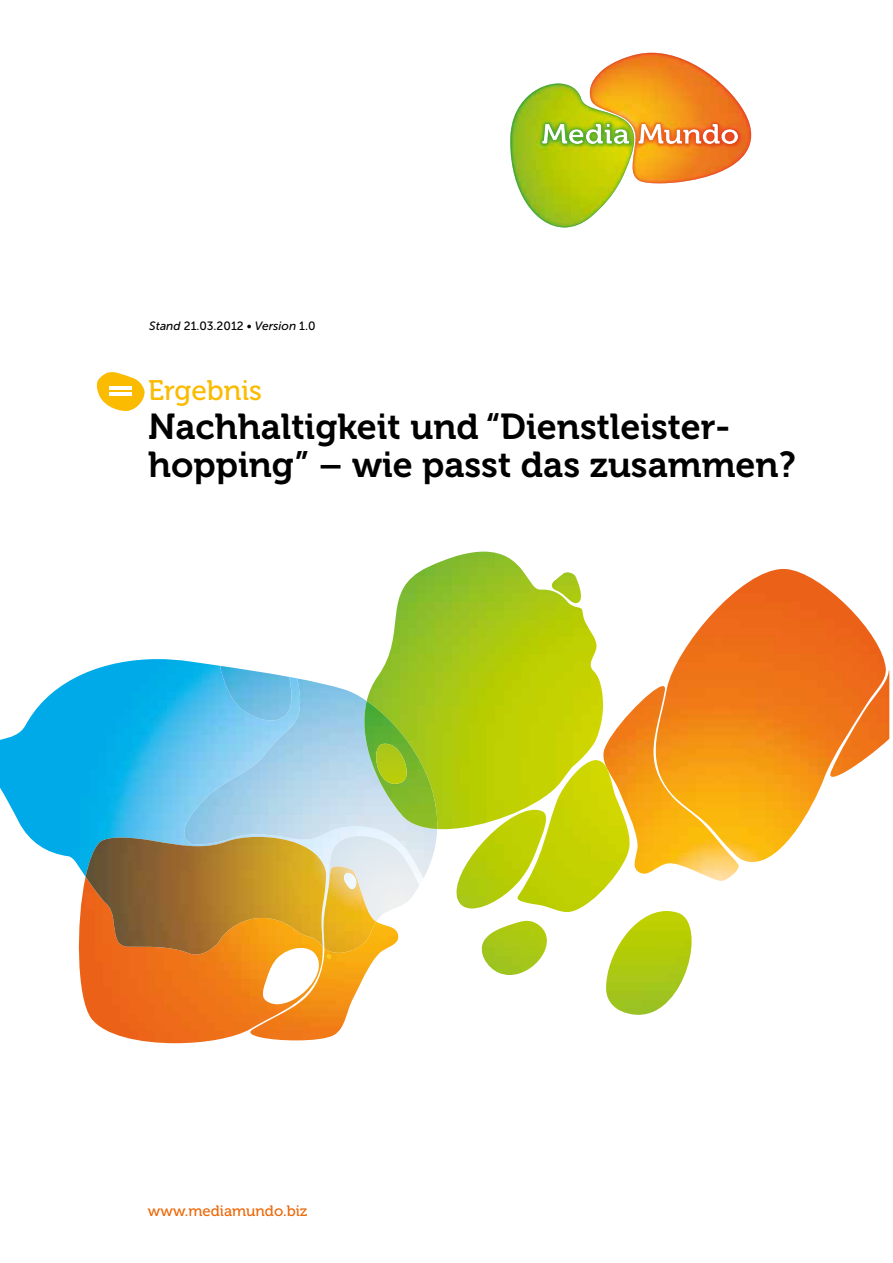
<style>
.page{position:relative;width:893px;height:1263px;background:#fff}
.page>*{position:absolute;margin:0;border:0;box-sizing:border-box;transform-origin:0 0}
.t1{font:35.85px/38.4px "Museo 700";color:#000}
.t2{font:28.2px "Museo 500";color:#fabb00}
.t3{font:15px "Museo 500";color:#eb690b}
.t4{font:12px "Museo Sans 500";color:#000}
.s1{font-style:italic}
</style>
<div class="page">
<svg style="left:510px;top:53px;width:241px;height:174px"></svg>
<img style="left:78px;top:948px;width:269px;height:95px">
<svg style="left:260px;top:954px;width:107px;height:62px"></svg>
<img style="left:693px;top:569px;width:196px;height:312px">
<img style="left:367px;top:552px;width:326px;height:463px">
<img style="left:0;top:659px;width:423px;height:289px">
<img style="left:376px;top:878px;width:43px;height:43px">
<img style="left:220px;top:666px;width:73px;height:12px">
<img style="left:182px;top:678px;width:255px;height:200px">
<img style="left:86px;top:837px;width:290px;height:117px">
<img style="left:343px;top:873px;width:13px;height:16px">
<img style="left:362px;top:701px;width:76px;height:128px">
<img style="left:374px;top:744px;width:33px;height:40px">
<svg style="left:97px;top:372px;width:48px;height:39px"></svg>
<hr style="left:110px;top:387px;width:22px;height:3px;background:#fff">
<hr style="left:110px;top:392px;width:22px;height:3px;background:#fff">
<p class="t4" style="left:149px;top:319px;width:168px"><span class="s1">Stand</span> 21.03.2012 • <span class="s1">Version</span> 1.0</p>
<p class="t2" style="left:148px;top:375px;width:115px">Ergebnis</p>
<p class="t1" style="left:148px;top:408px;width:649px">Nachhaltigkeit und “Dienstleister&shy;hopping” – wie passt das zusammen?</p>
<p class="t3" style="left:148px;top:1202px;width:161px">www.mediamundo.biz</p>
</div>
